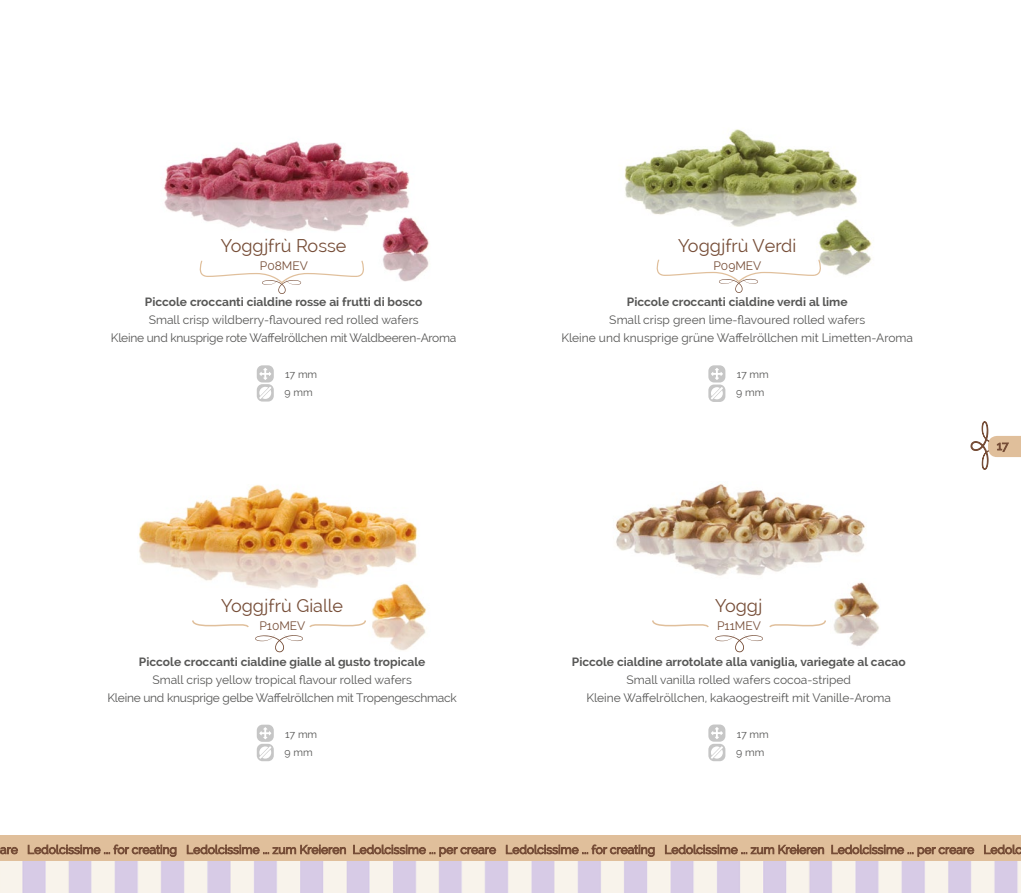
<style>
.page{position:relative;width:1021px;height:893px;background:#fff}
.page>*{position:absolute;margin:0;border:0;box-sizing:border-box;transform-origin:0 0}
.t1{font:18px "Raleway";color:#764d37}
.t2{font:12px/18px "Raleway";letter-spacing:-.02em;color:#575756;text-align:center}
.t3{font:12px/18px "Raleway";color:#575756;text-align:center}
.t4{font:700 12px "Raleway";color:#575756}
.t5{font:12px "Raleway";color:#764d37}
.t6{font:10.5px/18px "Raleway";color:#575756}
</style>
<div class="page">
<img style="left:164px;top:141px;width:246px;height:91px">
<img style="left:373px;top:216px;width:56px;height:66px">
<img style="left:615px;top:484px;width:251px;height:92px">
<img style="left:833px;top:582px;width:47px;height:64px">
<img style="left:624px;top:129px;width:234px;height:98px">
<img style="left:811px;top:217px;width:61px;height:58px">
<img style="left:139px;top:484px;width:279px;height:106px">
<img style="left:365px;top:577px;width:61px;height:74px">
<img style="left:0;top:861px;width:1020px;height:32px">
<div style="left:0;top:835px;width:1020px;height:26px;background:#e0bf9b"></div>
<svg style="left:0;top:847px;width:18px;height:7px"></svg>
<svg style="left:27px;top:844px;width:149px;height:13px"></svg>
<svg style="left:186px;top:844px;width:160px;height:11px"></svg>
<svg style="left:353px;top:844px;width:143px;height:13px"></svg>
<svg style="left:505px;top:844px;width:149px;height:13px"></svg>
<svg style="left:665px;top:844px;width:159px;height:11px"></svg>
<svg style="left:831px;top:844px;width:143px;height:13px"></svg>
<svg style="left:984px;top:844px;width:36px;height:11px"></svg>
<svg style="left:970px;top:422px;width:50px;height:48px"></svg>
<svg style="left:199px;top:261px;width:165px;height:33px"></svg>
<svg style="left:656px;top:260px;width:166px;height:33px"></svg>
<svg style="left:257px;top:365px;width:17px;height:37px"></svg>
<svg style="left:708px;top:365px;width:17px;height:37px"></svg>
<svg style="left:708px;top:724px;width:17px;height:37px"></svg>
<svg style="left:257px;top:725px;width:17px;height:36px"></svg>
<svg style="left:255px;top:635px;width:48px;height:17px"></svg>
<svg style="left:192px;top:620px;width:57px;height:8px"></svg>
<svg style="left:309px;top:619px;width:58px;height:12px"></svg>
<svg style="left:652px;top:620px;width:57px;height:8px"></svg>
<svg style="left:715px;top:620px;width:111px;height:32px"></svg>
<h1 class="t1" style="left:221px;top:235px;width:127px">Yoggjfrù Rosse</h1>
<p class="t5" style="left:260px;top:259px;width:49px">P08MEV</p>
<p class="t4" style="left:145px;top:295px;width:279px">Piccole croccanti cialdine rosse ai frutti di bosco</p>
<p class="t2" style="left:111px;top:311px;width:347px">Small crisp wildberry-flavoured red rolled wafers<br>Kleine und knusprige rote Waffelröllchen mit Waldbeeren-Aroma</p>
<h1 class="t1" style="left:678px;top:235px;width:120px">Yoggjfrù Verdi</h1>
<p class="t5" style="left:713px;top:259px;width:49px">P09MEV</p>
<p class="t4" style="left:627px;top:295px;width:222px">Piccole croccanti cialdine verdi al lime</p>
<p class="t3" style="left:561px;top:311px;width:353px">Small crisp green lime-flavoured rolled wafers<br>Kleine und knusprige grüne Waffelröllchen mit Limetten-Aroma</p>
<p class="t6" style="left:284px;top:365px;width:34px">17 mm<br>9 mm</p>
<p class="t6" style="left:736px;top:365px;width:34px">17 mm<br>9 mm</p>
<h1 class="t1" style="left:221px;top:595px;width:123px">Yoggjfrù Gialle</h1>
<p class="t5" style="left:259px;top:619px;width:47px">P10MEV</p>
<p class="t4" style="left:139px;top:655px;width:288px">Piccole croccanti cialdine gialle al gusto tropicale</p>
<p class="t2" style="left:107px;top:671px;width:351px">Small crisp yellow tropical flavour rolled wafers<br>Kleine und knusprige gelbe Waffelröllchen mit Tropengeschmack</p>
<p class="t6" style="left:284px;top:725px;width:34px">17 mm<br>9 mm</p>
<h1 class="t1" style="left:715px;top:595px;width:49px">Yoggj</h1>
<p class="t5" style="left:717px;top:619px;width:45px">P11MEV</p>
<p class="t4" style="left:572px;top:655px;width:335px">Piccole cialdine arrotolate alla vaniglia, variegate al cacao</p>
<p class="t3" style="left:586px;top:671px;width:306px">Small vanilla rolled wafers cocoa-striped<br>Kleine Waffelröllchen, kakaogestreift mit Vanille-Aroma</p>
<p class="t6" style="left:736px;top:725px;width:34px">17 mm<br>9 mm</p>
</div>
